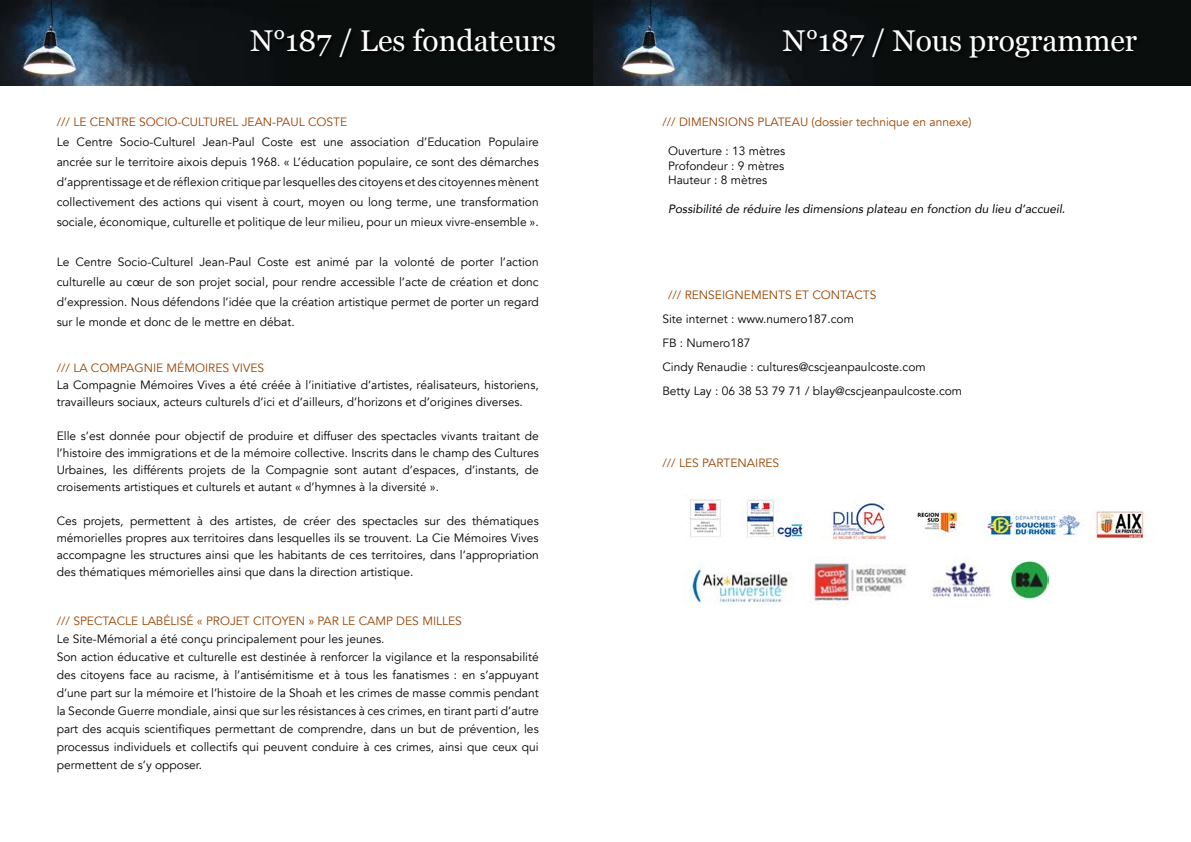
<style>
.page{position:relative;width:1191px;height:842px;background:#fff}
.page>*{position:absolute;margin:0;border:0;box-sizing:border-box;transform-origin:0 0}
.t1{font:30px "Georgia";color:#fff}
.t2{font:12px/20px "Avenir";color:#000;text-align:justify}
.t3{font:12px "Avenir";color:#9a4200}
.t4{font:italic 12px "Avenir";color:#000}
</style>
<div class="page">
<img style="left:0;top:0;width:594px;height:85px">
<div style="left:249px;top:28px;width:310px;height:33px;background:#090d0c"></div>
<img style="left:594px;top:0;width:597px;height:85px">
<div style="left:782px;top:29px;width:359px;height:33px;background:#090d0c"></div>
<img style="left:690px;top:496px;width:459px;height:46px">
<img style="left:685px;top:540px;width:373px;height:65px">
<img style="left:1010px;top:560px;width:38px;height:38px">
<h1 class="t1" style="left:250px;top:19px;width:308px">N°187 / Les fondateurs</h1>
<h1 class="t1" style="left:782px;top:19px;width:356px">N°187 / Nous programmer</h1>
<p class="t3" style="left:57px;top:115px;width:292px">/// LE CENTRE SOCIO-CULTUREL JEAN-PAUL COSTE</p>
<p class="t2" style="left:57px;top:132px;width:483px">Le Centre Socio-Culturel Jean-Paul Coste est une association d’Education Populaire ancrée sur le territoire aixois depuis 1968. « L’éducation populaire, ce sont des démarches d’apprentissage et de réflexion critique par lesquelles des citoyens et des citoyennes mènent collectivement des actions qui visent à court, moyen ou long terme, une transformation sociale, économique, culturelle et politique de leur milieu, pour un mieux vivre-ensemble ».</p>
<p class="t2" style="left:57px;top:252px;width:483px">Le Centre Socio-Culturel Jean-Paul Coste est animé par la volonté de porter l’action culturelle au cœur de son projet social, pour rendre accessible l’acte de création et donc d’expression. Nous défendons l’idée que la création artistique permet de porter un regard sur le monde et donc de le mettre en débat.</p>
<p class="t3" style="left:57px;top:361px;width:209px">/// LA COMPAGNIE MÉMOIRES VIVES</p>
<p class="t2" style="left:57px;top:377px;width:483px;line-height:17px">La Compagnie Mémoires Vives a été créée à l’initiative d’artistes, réalisateurs, historiens, travailleurs sociaux, acteurs culturels d’ici et d’ailleurs, d’horizons et d’origines diverses.</p>
<p class="t2" style="left:57px;top:428px;width:483px;line-height:17px">Elle s’est donnée pour objectif de produire et diffuser des spectacles vivants traitant de l’histoire des immigrations et de la mémoire collective. Inscrits dans le champ des Cultures Urbaines, les différents projets de la Compagnie sont autant d’espaces, d’instants, de croisements artistiques et culturels et autant « d’hymnes à la diversité ».</p>
<p class="t2" style="left:57px;top:513px;width:483px;line-height:17px">Ces projets, permettent à des artistes, de créer des spectacles sur des thématiques mémorielles propres aux territoires dans lesquelles ils se trouvent. La Cie Mémoires Vives accompagne les structures ainsi que les habitants de ces territoires, dans l’appropriation des thématiques mémorielles ainsi que dans la direction artistique.</p>
<p class="t3" style="left:57px;top:613px;width:407px">/// SPECTACLE LABÉLISÉ « PROJET CITOYEN » PAR LE CAMP DES MILLES</p>
<p class="t2" style="left:57px;top:630px;width:483px;line-height:18px;text-align:left">Le Site-Mémorial a été conçu principalement pour les jeunes.<br>Son action éducative et culturelle est destinée à renforcer la vigilance et la responsabilité des citoyens face au racisme, à l’antisémitisme et à tous les fanatismes : en s’appuyant d’une part sur la mémoire et l’histoire de la Shoah et les crimes de masse commis pendant la Seconde Guerre mondiale, ainsi que sur les résistances à ces crimes, en tirant parti d’autre part des acquis scientifiques permettant de comprendre, dans un but de prévention, les processus individuels et collectifs qui peuvent conduire à ces crimes, ainsi que ceux qui permettent de s’y opposer.</p>
<p class="t3" style="left:662px;top:115px;width:310px">/// DIMENSIONS PLATEAU (dossier technique en annexe)</p>
<p class="t2" style="left:668px;top:144px;width:119px;line-height:14.4px">Ouverture : 13 mètres Profondeur : 9 mètres Hauteur : 8 mètres</p>
<p class="t4" style="left:668px;top:201px;width:399px">Possibilité de réduire les dimensions plateau en fonction du lieu d’accueil.</p>
<p class="t3" style="left:668px;top:288px;width:210px">/// RENSEIGNEMENTS ET CONTACTS</p>
<p class="t2" style="left:662px;top:307px;width:301px;line-height:24px;text-align:left">Site internet : www.numero187.com<br>FB : Numero187<br>Cindy Renaudie : cultures@cscjeanpaulcoste.com<br>Betty Lay : 06 38 53 79 71 / blay@cscjeanpaulcoste.com</p>
<p class="t3" style="left:662px;top:456px;width:118px">/// LES PARTENAIRES</p>
</div>
